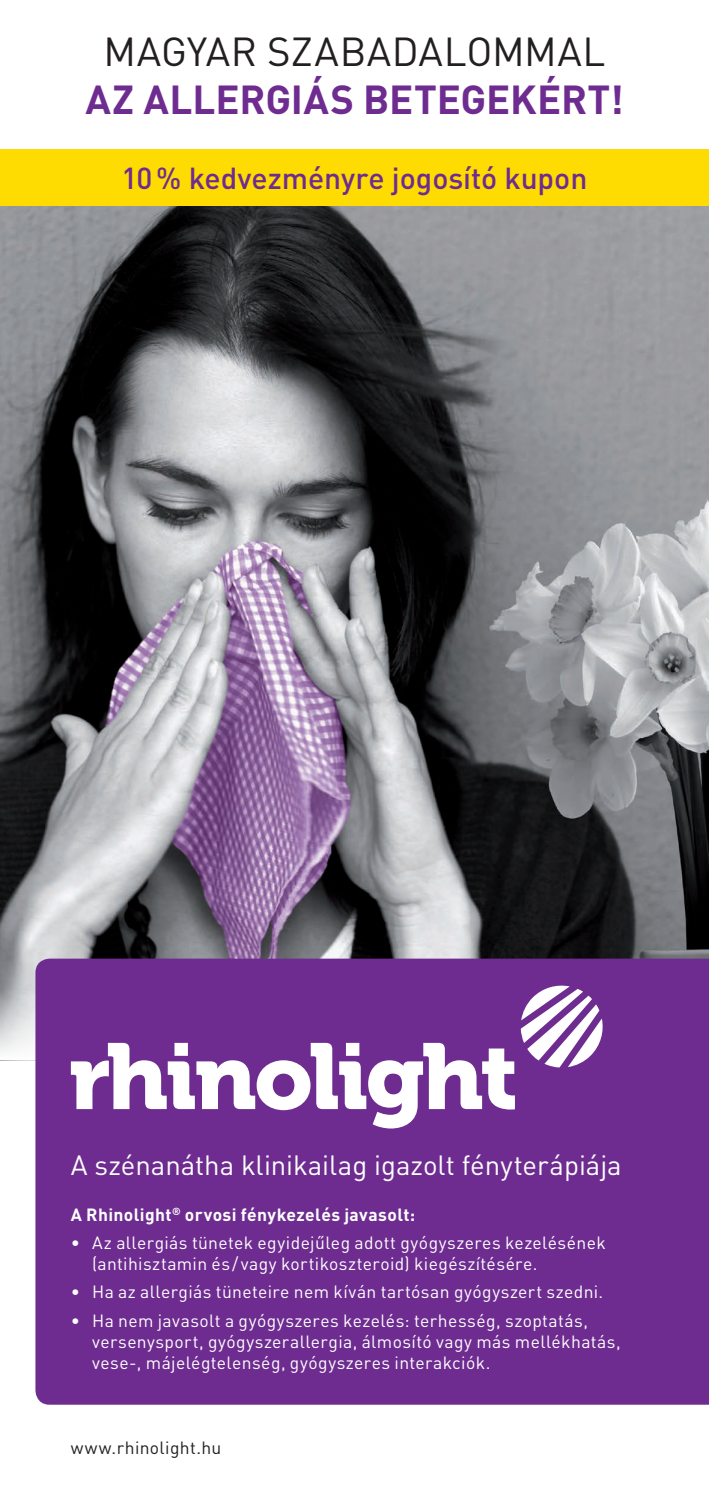
<style>
.page{position:relative;width:709px;height:1489px;background:#fff}
.page>*{position:absolute;margin:0;border:0;box-sizing:border-box;transform-origin:0 0}
.t1{font:700 40px "DIN Pro";color:#6e2c91}
.t2{font:40px "DIN Pro";letter-spacing:.005em;color:#231f20}
.t3{font:500 30px "DIN Pro";color:#6e2c91}
.t4{font:27.5px "DIN Pro";color:#fff}
.t5{font:17.5px/21px "DIN Pro";letter-spacing:.025em;color:#fff}
.t6{font:700 17.5px "DIN Pro";letter-spacing:.02em;color:#fff}
.t7{font:17.5px "DIN Pro";letter-spacing:.02em;color:#231f20}
</style>
<div class="page">
<img style="left:0;top:206px;width:709px;height:783px">
<svg style="left:0;top:989px;width:35px;height:63px"></svg>
<div style="left:35px;top:958px;width:674px;height:446px;background:#6e2c91"></div>
<div style="left:0;top:149px;width:709px;height:57px;background:#ffdc01"></div>
<svg style="left:521px;top:985px;width:81px;height:82px"></svg>
<svg style="left:71px;top:1042px;width:444px;height:86px"></svg>
<h1 class="t2" style="left:103px;top:24px;width:503px">MAGYAR SZABADALOMMAL</h1>
<h1 class="t1" style="left:85px;top:72px;width:539px">AZ ALLERGIÁS BETEGEKÉRT!</h1>
<h2 class="t3" style="left:122px;top:158px;width:467px">10% kedvezményre jogosító kupon</h2>
<h3 class="t4" style="left:71px;top:1146px;width:552px">A szénanátha klinikailag igazolt fényterápiája</h3>
<p class="t6" style="left:71px;top:1202px;width:346px">A Rhinolight<sup>®</sup> orvosi fénykezelés javasolt:</p>
<p class="t5" style="left:92px;top:1231px;width:515px;text-indent:-21px">• Az allergiás tünetek egyidejűleg adott gyógyszeres kezelésének (antihisztamin és/vagy kortikoszteroid) kiegészítésére.</p>
<p class="t5" style="left:71px;top:1280px;width:534px">• Ha az allergiás tüneteire nem kíván tartósan gyógyszert szedni.</p>
<p class="t5" style="left:92px;top:1308px;width:530px;text-indent:-21px">• Ha nem javasolt a gyógyszeres kezelés: terhesség, szoptatás, versenysport, gyógyszerallergia, álmosító vagy más mellékhatás, vese-, májelégtelenség, gyógyszeres interakciók.</p>
<p class="t7" style="left:71px;top:1435px;width:152px">www.rhinolight.hu</p>
</div>
